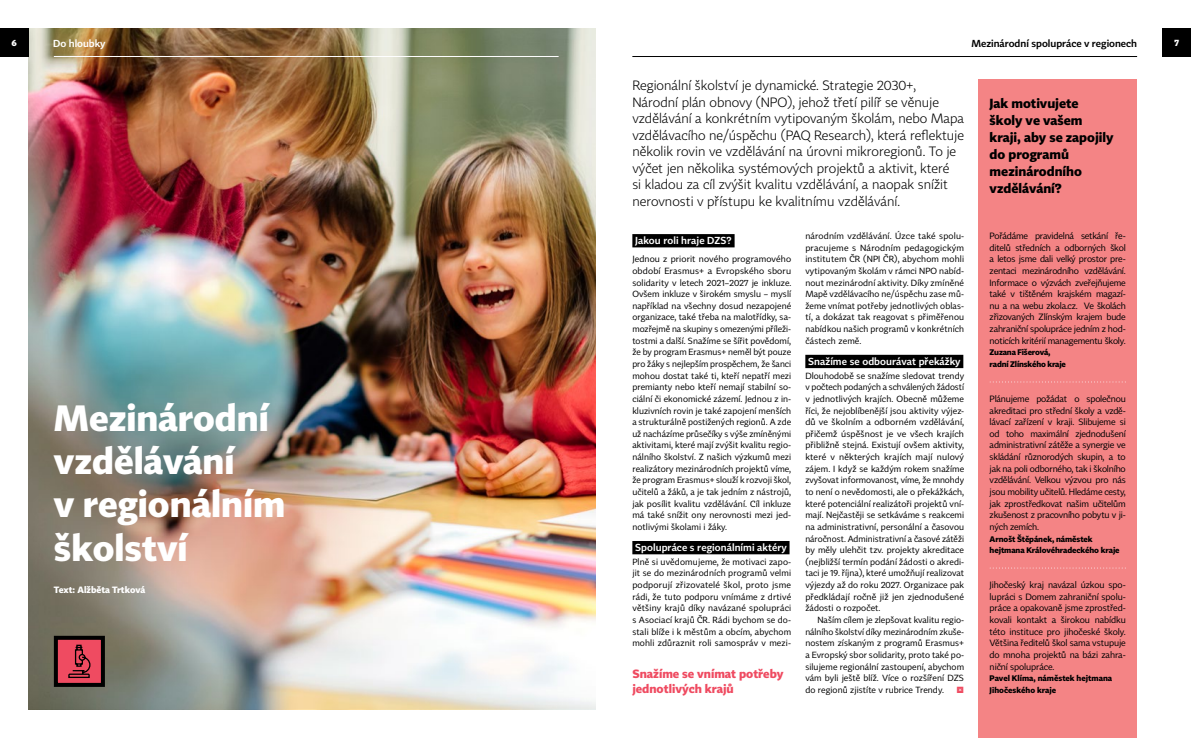
<style>
.page{position:relative;width:1191px;height:738px;background:#fff}
.page>*{position:absolute;margin:0;border:0;box-sizing:border-box;transform-origin:0 0}
.t1{font:700 36px/43.2px "Tabac Sans";color:#fff}
.t2{font:300 13.3px/16.5px "Tabac Sans";color:#000}
.t3{font:700 13px/17px "Tabac Sans";color:#000}
.t4{font:700 11.8px/14.8px "Tabac Sans";color:#ef4b61}
.t5{font:600 10px "Tabac Sans";letter-spacing:.005em;color:#fff}
.t6{font:600 10px "Tabac Sans";color:#000}
.t7{font:9px/11.6px "Tabac Sans";letter-spacing:-.02em;color:#000;text-align:justify}
.t8{font:700 9px "Tabac Sans";color:#fff}
.t9{font:8.8px/11.6px "Tabac Sans";letter-spacing:.01em;color:#000;text-align:justify}
.t10{font:8.8px "Tabac Sans";color:#ef4b61}
.t11{font:700 8px/11.6px "Tabac Sans";letter-spacing:-.01em;color:#000}
</style>
<div class="page">
<div style="left:805px;top:354px;width:158px;height:14px;background:#000"></div>
<div style="left:632px;top:234px;width:102px;height:13px;background:#000"></div>
<div style="left:632px;top:540px;width:157px;height:14px;background:#000"></div>
<div style="left:978px;top:79px;width:159px;height:658px;background:#f48485"></div>
<svg style="left:990px;top:381px;width:136px;height:1px"></svg>
<svg style="left:990px;top:567px;width:136px;height:1px"></svg>
<img style="left:28px;top:28px;width:567px;height:681px">
<hr style="left:54px;top:56px;width:504px;height:1px;background:#fff">
<hr style="left:632px;top:56px;width:505px;height:1px;background:#000">
<div style="left:54px;top:635px;width:51px;height:51px;background:#ef4b61;border:4px solid #000"></div>
<svg style="left:68px;top:644px;width:23px;height:34px"></svg>
<div style="left:1162px;top:28px;width:29px;height:29px;background:#000"></div>
<div style="left:0;top:28px;width:28px;height:29px;background:#000"></div>
<p class="t5" style="left:53px;top:37px;width:54px">Do hloubky</p>
<p class="t6" style="left:971px;top:37px;width:167px">Mezinárodní spolupráce v regionech</p>
<p class="t8" style="left:11px;top:37px;width:7px">6</p>
<p class="t8" style="left:1174px;top:37px;width:6px">7</p>
<h1 class="t1" style="left:54px;top:396px;width:233px">Mezinárodní vzdělávání<br>v regionálním školství</h1>
<p class="t8" style="left:54px;top:583px;width:93px">Text: Alžběta Trtková</p>
<p class="t2" style="left:632px;top:77px;width:333px">Regionální školství je dynamické. Strategie 2030+, Národní plán obnovy (N PO), jehož třetí pilíř se věnuje vzdělávání a konkrétním vytipovaným školám, nebo Mapa vzdělávacího ne/úspěchu (PAQ Research), která reflektuje několik rovin ve vzdělávání na úrovni mikroregionů. To je výčet jen několika systémových projektů a aktivit, které<br>si kladou za cíl zvýšit kvalitu vzdělávání, a naopak snížit nerovnosti v přístupu ke kvalitnímu vzdělávání.</p>
<p class="t5" style="left:635px;top:234px;width:98px">Jakou roli hraje DZS?</p>
<p class="t9" style="left:632px;top:253px;width:160px">Jednou z priorit nového programového období Erasmus+ a Evropského sboru solidarity v letech 2021–2027 je inkluze.<br>Ovšem inkluze v širokém smyslu – myslí například na všechny dosud nezapojené organizace, také třeba na malotřídky, sa&shy;mozřejmě na skupiny s omezenými příleži&shy;tostmi a další. Snažíme se šířit povědomí, že by program Erasmus+ neměl být pouze pro žáky s nejlepším prospěchem, že šanci mohou dostat také ti, kteří nepatří mezi premianty nebo kteří nemají stabilní so&shy;ciální či ekonomické zázemí. Jednou z in&shy;kluzivních rovin je také zapojení menších a strukturálně postižených regionů. A zde už nacházíme průsečíky s výše zmíněnými aktivitami, které mají zvýšit kvalitu regio&shy;nálního školství. Z našich výzkumů mezi realizátory mezinárodních projektů víme, že program Erasmus+ slouží k rozvoji škol, učitelů a žáků, a je tak jedním z nástrojů, jak posílit kvalitu vzdělávání. Cíl inkluze má také snížit ony nerovnosti mezi jed&shy;notlivými školami i žáky.</p>
<p class="t5" style="left:635px;top:541px;width:153px">Spolupráce s regionálními aktéry</p>
<p class="t9" style="left:632px;top:555px;width:160px">Plně si uvědomujeme, že motivaci zapo&shy;jit se do mezinárodních programů velmi podporují zřizovatelé škol, proto jsme rádi, že tuto podporu vnímáme z drtivé většiny krajů díky navázané spolupráci s Asociací krajů ČR. Rádi bychom se do&shy;stali blíže i k městům a obcím, abychom mohli zdůraznit roli samospráv v mezi-</p>
<h3 class="t4" style="left:632px;top:666px;width:153px">Snažíme se vnímat potřeby jednotlivých krajů</h3>
<p class="t9" style="left:805px;top:230px;width:160px">národním vzdělávání. Úzce také spolu&shy;pracujeme s Národním pedagogickým institutem ČR (NPI ČR), abychom mohli vytipovaným školám v rámci NPO nabíd&shy;nout mezinárodní aktivity. Díky zmíněné Mapě vzdělávacího ne/úspěchu zase mů&shy;žeme vnímat potřeby jednotlivých oblas&shy;tí, a dokázat tak reagovat s přiměřenou nabídkou našich programů v konkrétních částech země.</p>
<p class="t5" style="left:808px;top:355px;width:154px">Snažíme se odbourávat překážky</p>
<p class="t9" style="left:805px;top:369px;width:160px">Dlouhodobě se snažíme sledovat trendy v počtech podaných a schválených žádostí v jednotlivých krajích. Obecně můžeme říci, že nejoblíbenější jsou aktivity výjez&shy;dů ve školním a odborném vzdělávání, přičemž úspěšnost je ve všech krajích přibližně stejná. Existují ovšem aktivity, které v některých krajích mají nulový zájem. I když se každým rokem snažíme zvyšovat informovanost, víme, že mnohdy to není o nevědomosti, ale o překážkách, které potenciální realizátoři projektů vní&shy;mají. Nejčastěji se setkáváme s reakcemi na administrativní, personální a časovou náročnost. Administrativní a časové zátěži by měly ulehčit tzv. projekty akreditace (nejbližší termín podání žádosti o akredi&shy;taci je 19. října), které umožňují realizovat výjezdy až do roku 2027. Organizace pak předkládají ročně již jen zjednodušené žádosti o rozpočet.</p>
<p class="t9" style="left:805px;top:613px;width:160px;text-indent:12px">Naším cílem je zlepšovat kvalitu regio&shy;nálního školství díky mezinárodním zkuše&shy;nostem získaným z programů Erasmus+ a Evropský sbor solidarity, proto také po&shy;silujeme regionální zastoupení, abychom vám byli ještě blíž. Více o rozšíření DZS do regionů zjistíte v rubrice Trendy.</p>
<p class="t10" style="left:956px;top:684px;width:9px">×</p>
<h3 class="t3" style="left:989px;top:95px;width:125px">Jak motivujete školy ve vašem kraji, aby se zapojily do programů mezinárodního vzdělávání?</h3>
<p class="t7" style="left:989px;top:230px;width:138px">Pořádáme pravidelná setkání ře&shy;ditelů středních a odborných škol a letos jsme dali velký prostor pre&shy;zentaci mezinárodního vzdělávání.<br>Informace o výzvách zveřejňujeme také v tištěném krajském magazí&shy;nu a na webu zkola.cz. Ve školách zřizovaných Zlínským krajem bude zahraniční spolupráce jedním z hod&shy;noticích kritérií managementu školy.</p>
<p class="t11" style="left:989px;top:346px;width:78px">Zuzana Fišerová, radní Zlínského kraje</p>
<p class="t7" style="left:989px;top:392px;width:138px">Plánujeme požádat o společnou akreditaci pro střední školy a vzdě&shy;lávací zařízení v kraji. Slibujeme si od toho maximální zjednodušení administrativní zátěže a synergie ve skládání různorodých skupin, a to jak na poli odborného, tak i školního vzdělávání. Velkou výzvou pro nás jsou mobility učitelů. Hledáme cesty, jak zprostředkovat našim učitelům zkušenost z pracovního pobytu v ji&shy;ných zemích.</p>
<p class="t11" style="left:989px;top:532px;width:131px">Arnošt Štěpánek, náměstek hejtmana Královéhradeckého kraje</p>
<p class="t7" style="left:989px;top:578px;width:138px">Jihočeský kraj navázal úzkou spo&shy;lupráci s Domem zahraniční spolu&shy;práce a opakovaně jsme zprostřed&shy;kovali kontakt a širokou nabídku této instituce pro jihočeské školy.<br>Většina ředitelů škol sama vstupuje do mnoha projektů na bázi zahra&shy;niční spolupráce.</p>
<p class="t11" style="left:989px;top:672px;width:124px">Pavel Klíma, náměstek hejtmana<br>Jihočeského kraje</p>
</div>
